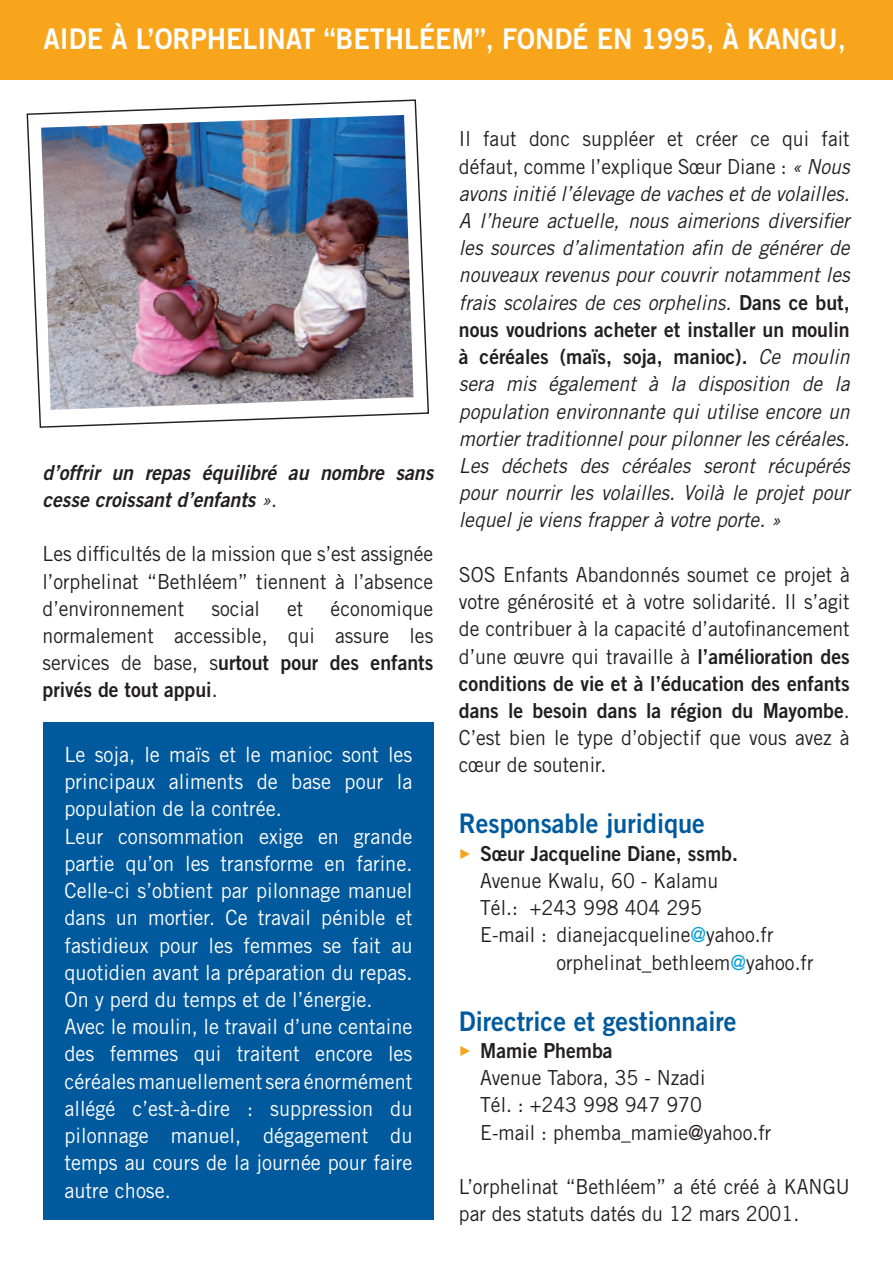
<style>
.page{position:relative;width:893px;height:1263px;background:#fff}
.page>*{position:absolute;margin:0;border:0;box-sizing:border-box;transform-origin:0 0}
.t1{font:28.5px "Trade Gothic Bold Two";color:#fff;scale:.94 1}
.t2{font:27px "Trade Gothic Bold Two";color:#015a9d;scale:.94 1}
.t3{font:21px/27.2px "Trade Gothic";color:#fff;scale:.95 1}
.t4{font:20.7px/27.2px "Trade Gothic";color:#231f20;scale:.94 1}
.t5{font:italic 20.7px/27.2px "Trade Gothic";color:#231f20;text-align:justify;scale:.94 1}
.t6{font:20.7px/27.2px "Trade Gothic Bold Two";color:#231f20;scale:.94 1}
.t7{font:italic 20.7px/27.2px "Trade Gothic Bold Two";color:#231f20;scale:.94 1}
.s1{font-family:"Trade Gothic"}
.s2{font-family:"Trade Gothic";font-style:normal}
.s3{font-style:normal}
.s4{font-family:"Trade Gothic Bold Two";font-style:normal}
.s5{font-family:"Trade Gothic";font-style:italic}
.s6{font-family:"Trade Gothic Bold Two"}
.s7{color:#f9a51b}
.s8{color:#009fda}
</style>
<div class="page">
<div style="left:0;top:0;width:893px;height:80px;background:#f9a51b"></div>
<svg style="left:26px;top:99px;width:404px;height:329px"></svg>
<img style="left:41px;top:115px;width:373px;height:295px">
<div style="left:43px;top:723px;width:391px;height:497px;background:#015a9d"></div>
<h1 class="t1" style="left:44px;top:21px;width:855px">AIDE à L’ORPHELINAT “BETHLéEM”, FONDÉ EN 1995, à KANGU,</h1>
<p class="t7" style="left:43px;top:458px;width:417px">d’offrir un repas équilibré au nombre sans cesse croissant d’enfants <span class="s1">»</span><span class="s2">.</span></p>
<p class="t4" style="left:43px;top:540px;width:417px;text-align:justify">Les difficultés de la mission que s’est assignée l’orphelinat “Bethléem” tiennent à l’absence d’environnement</p>
<p class="t4" style="left:43px;top:595px;width:417px;text-align:right">économique<br>normalement accessible, qui assure les</p>
<p class="t6" style="left:43px;top:649px;width:417px"><span class="s1">services de base, s</span>urtout pour des enfants privés de tout appui<span class="s1">.</span></p>
<p class="t4" style="left:211px;top:595px;width:53px">social</p>
<p class="t4" style="left:287px;top:595px;width:19px">et</p>
<p class="t3" style="left:65px;top:741px;width:368px">Le soja, le maïs et le manioc sont les principaux aliments de base pour la population de la contrée.<br>Leur consommation exige en grande partie qu’on les transforme en farine.<br>Celle-ci s’obtient par pilonnage manuel dans un mortier. Ce travail pénible et fastidieux pour les femmes se fait au quotidien avant la préparation du repas.<br>On y perd du temps et de l’énergie.<br>Avec le moulin, le travail d’une centaine des femmes qui traitent encore les céréales manuellement sera énormément allégé c’est-à-dire : suppression du pilonnage manuel, dégagement du temps au cours de la journée pour faire autre chose.</p>
<p class="t5" style="left:459px;top:125px;width:417px"><span class="s3">Il faut donc suppléer et créer ce qui fait défaut, comme l’explique Sœur Diane :</span> « Nous avons initié l’élevage de vaches et de volailles.<br>A l’heure actuelle, nous aimerions diversifier les sources d’alimentation afin de générer de nouveaux revenus pour couvrir notamment les frais scolaires de ces orphelins. <span class="s4">Dans ce but,</span></p>
<p class="t6" style="left:459px;top:316px;width:417px">nous voudrions acheter et installer un moulin à céréales (maïs, soja, manioc). <span class="s5">Ce moulin</span></p>
<p class="t5" style="left:459px;top:370px;width:417px">sera mis également à la disposition de la population environnante qui utilise encore un mortier traditionnel pour pilonner les céréales.<br>Les déchets des céréales seront récupérés pour nourrir les volailles. Voilà le projet pour lequel je viens frapper à votre porte. »</p>
<p class="t4" style="left:459px;top:561px;width:417px;text-align:justify">SOS Enfants Abandonnés soumet ce projet à votre générosité et à votre solidarité. Il s’agit de contribuer à la capacité d’autofinancement d’une œuvre qui travaille à <span class="s6">l’amélioration des</span></p>
<p class="t6" style="left:459px;top:669px;width:417px">conditions de vie et à l’éducation des enfants dans le besoin dans la région du Mayombe<span class="s1">.</span></p>
<p class="t4" style="left:459px;top:724px;width:417px">C’est bien le type d’objectif que vous avez à cœur de soutenir.</p>
<h2 class="t2" style="left:459px;top:807px;width:263px">Responsable juridique</h2>
<p class="t6" style="left:459px;top:839px;width:298px"><span class="s7">✓</span> Sœur Jacqueline Diane, ssmb.</p>
<p class="t4" style="left:480px;top:867px;width:255px">Avenue Kwalu, 60 - Kalamu</p>
<p class="t4" style="left:480px;top:894px;width:238px">Tél.: +243 998 404 295</p>
<p class="t4" style="left:480px;top:921px;width:314px">E-mail : dianejacqueline<span class="s8">@</span>yahoo.fr</p>
<p class="t4" style="left:556px;top:948px;width:275px">orphelinat_bethleem<span class="s8">@</span>yahoo.fr</p>
<h2 class="t2" style="left:459px;top:1004px;width:297px">Directrice et gestionnaire</h2>
<p class="t6" style="left:459px;top:1037px;width:165px"><span class="s7">✓</span> Mamie Phemba</p>
<p class="t4" style="left:480px;top:1064px;width:311px">Avenue Tabora, 35 - Nzadi<br>Tél. : +243 998 947 970<br>E-mail : phemba_mamie@yahoo.fr</p>
<p class="t4" style="left:459px;top:1173px;width:417px">L’orphelinat “Bethléem” a été créé à KANGU par des statuts datés du 12 mars 2001.</p>
</div>
